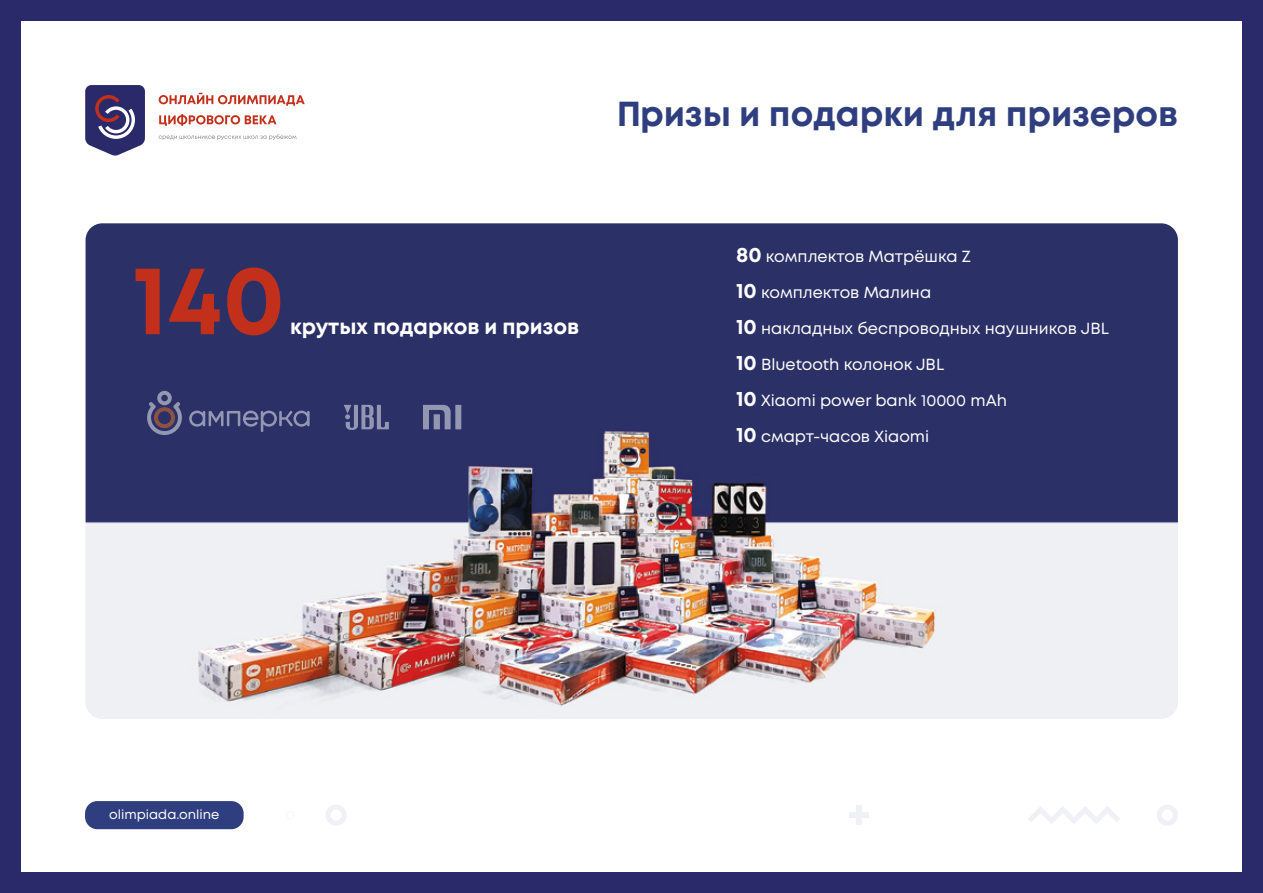
<style>
.page{position:relative;width:1263px;height:893px;background:#2a2a6a}
.page>*{position:absolute;margin:0;border:0;box-sizing:border-box;transform-origin:0 0}
.t1{font:700 98.55px "Mont";color:#c2301b}
.t2{font:700 34.65px "Mont";color:#2f3e7f}
.t3{font:700 21px "Mont";color:#fff}
.t4{font:16.05px "Mont";color:#fff}
.t5{font:13.05px "Mont";color:#fff}
.s1{font-weight:700;font-size:21px}
</style>
<div class="page">
<div style="left:21px;top:21px;width:1221px;height:851px;background:#fff"></div>
<svg style="left:1028px;top:806px;width:92px;height:18px"></svg>
<svg style="left:1157px;top:805px;width:21px;height:21px"></svg>
<svg style="left:326px;top:805px;width:21px;height:21px"></svg>
<div style="left:856px;top:805px;width:6px;height:20px;background:#eff1f7"></div>
<div style="left:849px;top:813px;width:20px;height:5px;background:#eff1f7"></div>
<div style="left:85px;top:801px;width:159px;height:28px;background:#2f3e7f;border-radius:12px"></div>
<svg style="left:85px;top:85px;width:60px;height:71px"></svg>
<svg style="left:159px;top:93px;width:146px;height:13px"></svg>
<svg style="left:159px;top:114px;width:117px;height:12px"></svg>
<svg style="left:159px;top:134px;width:137px;height:6px"></svg>
<img style="left:86px;top:223px;width:1092px;height:496px">
<svg style="left:147px;top:391px;width:35px;height:44px;background:#575378"></svg>
<svg style="left:189px;top:411px;width:121px;height:21px;background:#4c507e"></svg>
<svg style="left:344px;top:405px;width:45px;height:25px"></svg>
<div style="left:455px;top:405px;width:6px;height:24px;background:#9497b2"></div>
<svg style="left:423px;top:405px;width:28px;height:24px"></svg>
<div style="left:434px;top:414px;width:6px;height:15px;background:#9497b2"></div>
<h2 class="t2" style="left:616px;top:92px;width:563px">Призы и подарки для призеров</h2>
<h1 class="t1" style="left:132px;top:236px;width:154px">140</h1>
<h3 class="t3" style="left:290px;top:313px;width:291px">крутых подарков и призов</h3>
<p class="t4" style="left:736px;top:246px;width:236px"><span class="s1">80</span> комплектов Матрёшка Z</p>
<p class="t4" style="left:736px;top:282px;width:197px"><span class="s1">10</span> комплектов Малина</p>
<p class="t4" style="left:736px;top:318px;width:374px"><span class="s1">10</span> накладных беспроводных наушников JBL</p>
<p class="t4" style="left:736px;top:354px;width:210px"><span class="s1">10</span> Bluetooth колонок JBL</p>
<p class="t4" style="left:736px;top:390px;width:273px"><span class="s1">10</span> Xiaomi power bank 10000 mAh</p>
<p class="t4" style="left:736px;top:426px;width:195px"><span class="s1">10</span> cмарт-часов Xiaomi</p>
<p class="t5" style="left:109px;top:806px;width:112px">olimpiada.online</p>
</div>
